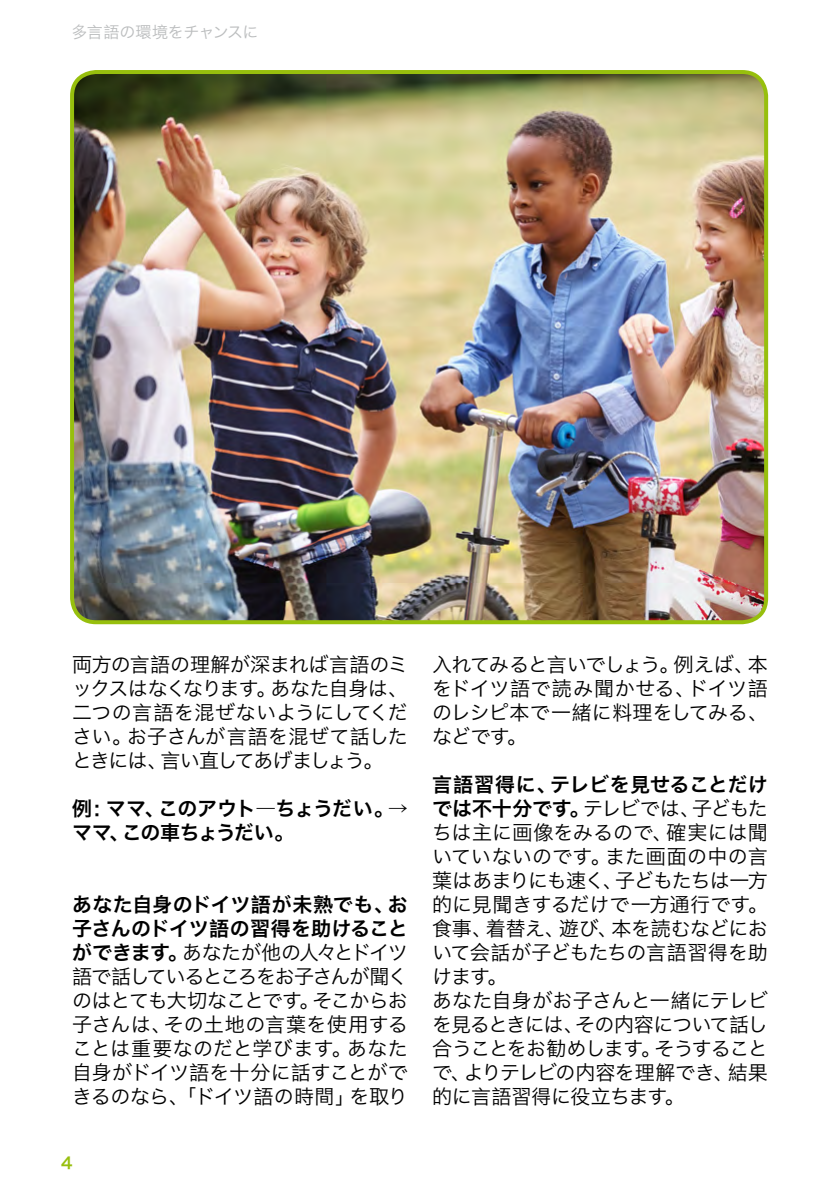
<style>
.page{position:relative;width:840px;height:1191px;background:#fff}
.page>*{position:absolute;margin:0;border:0;box-sizing:border-box;transform-origin:0 0}
.fliesstext{font:20px/24px "Hiragino Sans GB W3";letter-spacing:-.02em;color:#000;text-align:justify}
.fliesstext-2{font:20px/24px "Hiragino Sans GB W6";letter-spacing:-.025em;color:#000}
.fliesstext-3{font:16px "Hiragino Sans GB W3";letter-spacing:-.025em;color:#bbbdbe}
.Seitenzahl_links{font:16px "Hiragino Sans GB W6";color:#97bf0d}
.s1{font-family:"Hiragino Sans GB W6"}
</style>
<div class="page">
<img style="left:73px;top:72px;width:692px;height:550px">
<div style="left:70px;top:70px;width:697px;height:554px;border:4px solid #97bf0d;border-radius:24px"></div>
<p class="fliesstext-3" style="left:72px;top:22px;width:188px">多言語の環境をチャンスに</p>
<p class="fliesstext" style="left:72px;top:652px;width:337px">両方の言語の理解が深まれば言語のミックスはなくなります。あなた自身は、二つの言語を混ぜないようにしてください。お子さんが言語を混ぜて話したときには、言い直してあげましょう。</p>
<p class="fliesstext-2" style="left:72px;top:796px;width:337px">例：ママ、このアウト―ちょうだい。→ママ、この車ちょうだい。</p>
<p class="fliesstext" style="left:72px;top:892px;width:337px"><span class="s1">あなた自身のドイツ語が未熟でも、お子さんのドイツ語の習得を助けることができます。</span>あなたが他の人々とドイツ語で話しているところをお子さんが聞くのはとても大切なことです。そこからお子さんは、その土地の言葉を使用することは重要なのだと学びます。あなた自身がドイツ語を十分に話すことができるのなら、「ドイツ語の時間」を取り</p>
<p class="Seitenzahl_links" style="left:61px;top:1152px;width:13px">4</p>
<p class="fliesstext" style="left:432px;top:652px;width:337px">入れてみると言いでしょう。例えば、本をドイツ語で読み聞かせる、ドイツ語のレシピ本で一緒に料理をしてみる、などです。</p>
<p class="fliesstext" style="left:432px;top:772px;width:337px"><span class="s1">言語習得に、テレビを見せることだけでは不十分です。</span>テレビでは、子どもたちは主に画像をみるので、確実には聞いていないのです。また画面の中の言葉はあまりにも速く、子どもたちは一方的に見聞きするだけで一方通行です。食事、着替え、遊び、本を読むなどにおいて会話が子どもたちの言語習得を助けます。</p>
<p class="fliesstext" style="left:432px;top:988px;width:337px">あなた自身がお子さんと一緒にテレビを見るときには、その内容について話し合うことをお勧めします。そうすることで、よりテレビの内容を理解でき、結果的に言語習得に役立ちます。</p>
</div>
